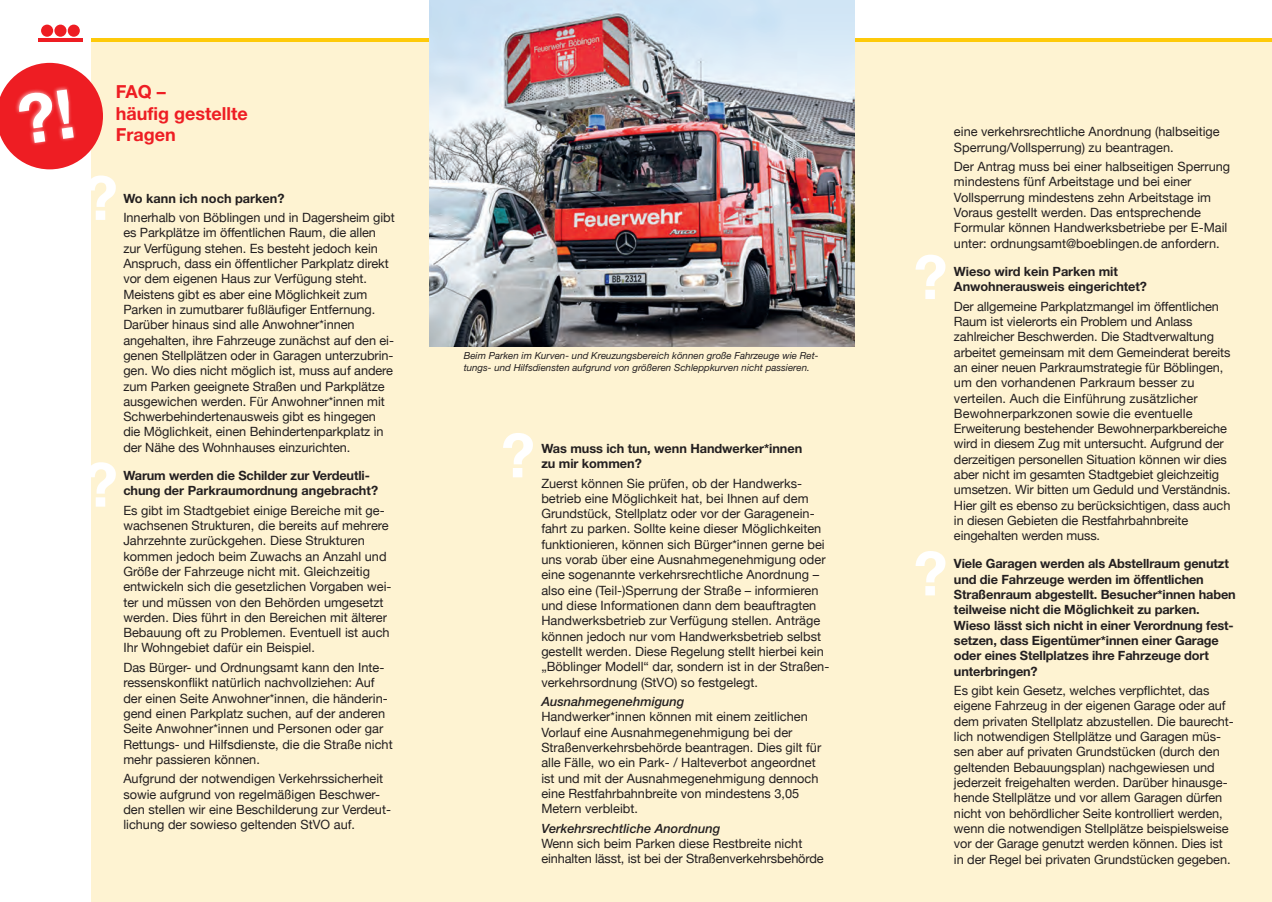
<style>
.page{position:relative;width:1272px;height:902px;background:#fff}
.page>*{position:absolute;margin:0;border:0;box-sizing:border-box;transform-origin:0 0}
.t1{font:700 18px/21.6px "Helvetica Neue";color:#ee1d23}
.t2{font:12.75px/15.3px "Helvetica Neue";color:#231f20}
.t3{font:700 12.75px/15.3px "Helvetica Neue";letter-spacing:-.01em;color:#231f20}
.t4{font:italic 500 12.75px "Helvetica Neue";color:#231f20}
.t5{font:italic 9.75px/11.7px "Helvetica Neue";color:#231f20}
</style>
<div class="page">
<div style="left:92px;top:42px;width:1179px;height:859px;background:#fef3d2"></div>
<hr style="left:92px;top:38px;width:1179px;height:4px;background:#feca0a">
<div style="left:41px;top:25px;width:12px;height:12px;background:#ee1d23;border-radius:50%"></div>
<div style="left:68px;top:25px;width:12px;height:12px;background:#ee1d23;border-radius:50%"></div>
<div style="left:54px;top:25px;width:12px;height:12px;background:#ee1d23;border-radius:50%"></div>
<hr style="left:38px;top:38px;width:45px;height:4px;background:#ee1d23">
<svg style="left:91px;top:175px;width:25px;height:45px"></svg>
<svg style="left:91px;top:462px;width:25px;height:44px"></svg>
<svg style="left:503px;top:433px;width:30px;height:44px"></svg>
<svg style="left:915px;top:254px;width:30px;height:45px"></svg>
<svg style="left:915px;top:551px;width:30px;height:44px"></svg>
<img style="left:429px;top:0;width:425px;height:347px">
<svg style="left:0;top:63px;width:103px;height:106px"></svg>
<h1 class="t1" style="left:116px;top:80px;width:133px">FAQ –<br>häufig gestellte<br>Fragen</h1>
<p class="t3" style="left:123px;top:190px;width:163px">Wo kann ich noch parken?</p>
<p class="t2" style="left:123px;top:211px;width:273px">Innerhalb von Böblingen und in Dagersheim gibt es Parkplätze im öffentlichen Raum, die allen zur Verfügung stehen. Es besteht jedoch kein Anspruch, dass ein öffentlicher Parkplatz direkt vor dem eigenen Haus zur Verfügung steht.<br>Meistens gibt es aber eine Möglichkeit zum Parken in zumutbarer fußläufiger Entfernung.<br>Darüber hinaus sind alle Anwohner*innen angehalten, ihre Fahrzeuge zunächst auf den ei&shy;genen Stellplätzen oder in Garagen unterzubrin&shy;gen. Wo dies nicht möglich ist, muss auf andere zum Parken geeignete Straßen und Parkplätze ausgewichen werden. Für Anwohner*innen mit Schwerbehindertenausweis gibt es hingegen die Möglichkeit, einen Behindertenparkplatz in der Nähe des Wohnhauses einzurichten.</p>
<p class="t3" style="left:123px;top:467px;width:256px">Warum werden die Schilder zur Verdeutli&shy;chung der Parkraumordnung angebracht?</p>
<p class="t2" style="left:123px;top:503px;width:270px">Es gibt im Stadtgebiet einige Bereiche mit ge&shy;wachsenen Strukturen, die bereits auf mehrere Jahrzehnte zurückgehen. Diese Strukturen kommen jedoch beim Zuwachs an Anzahl und Größe der Fahrzeuge nicht mit. Gleichzeitig entwickeln sich die gesetzlichen Vorgaben wei&shy;ter und müssen von den Behörden umgesetzt werden. Dies führt in den Bereichen mit älterer Bebauung oft zu Problemen. Eventuell ist auch Ihr Wohngebiet dafür ein Beispiel.</p>
<p class="t2" style="left:123px;top:660px;width:271px">Das Bürger- und Ordnungsamt kann den Inte&shy;ressenskonflikt natürlich nachvollziehen: Auf der einen Seite Anwohner*innen, die händerin&shy;gend einen Parkplatz suchen, auf der anderen Seite Anwohner*innen und Personen oder gar Rettungs- und Hilfsdienste, die die Straße nicht mehr passieren können.</p>
<p class="t2" style="left:123px;top:771px;width:269px">Aufgrund der notwendigen Verkehrssicherheit sowie aufgrund von regelmäßigen Beschwer&shy;den stellen wir eine Beschilderung zur Verdeut&shy;lichung der sowieso geltenden StVO auf.</p>
<p class="t5" style="left:463px;top:350px;width:356px">Beim Parken im Kurven- und Kreuzungsbereich können große Fahrzeuge wie Ret&shy;tungs- und Hilfsdiensten aufgrund von größeren Schleppkurven nicht passieren.</p>
<p class="t3" style="left:541px;top:440px;width:262px">Was muss ich tun, wenn Handwerker*innen zu mir kommen?</p>
<p class="t2" style="left:541px;top:476px;width:289px">Zuerst können Sie prüfen, ob der Handwerks&shy;betrieb eine Möglichkeit hat, bei Ihnen auf dem Grundstück, Stellplatz oder vor der Garagenein&shy;fahrt zu parken. Sollte keine dieser Möglichkeiten funktionieren, können sich Bürger*innen gerne bei uns vorab über eine Ausnahmegenehmigung oder eine sogenannte verkehrsrechtliche Anordnung – also eine (Teil-)Sperrung der Straße – informieren und diese Informationen dann dem beauftragten Handwerksbetrieb zur Verfügung stellen. Anträge können jedoch nur vom Handwerksbetrieb selbst gestellt werden. Diese Regelung stellt hierbei kein „Böblinger Modell“ dar, sondern ist in der Straßen&shy;verkehrsordnung (StVO) so festgelegt.</p>
<p class="t4" style="left:541px;top:694px;width:145px">Ausnahmegenehmigung</p>
<p class="t2" style="left:541px;top:710px;width:281px">Handwerker*innen können mit einem zeitlichen Vorlauf eine Ausnahmegenehmigung bei der Straßenverkehrsbehörde beantragen. Dies gilt für alle Fälle, wo ein Park- / Halteverbot angeordnet ist und mit der Ausnahmegenehmigung dennoch eine Restfahrbahnbreite von mindestens 3,05<br>Metern verbleibt.</p>
<p class="t4" style="left:541px;top:820px;width:180px">Verkehrsrechtliche Anordnung</p>
<p class="t2" style="left:541px;top:836px;width:284px">Wenn sich beim Parken diese Restbreite nicht einhalten lässt, ist bei der Straßenverkehrsbehörde</p>
<p class="t2" style="left:953px;top:125px;width:267px">eine verkehrsrechtliche Anordnung (halbseitige<br>Sperrung/Vollsperrung) zu beantragen.</p>
<p class="t2" style="left:953px;top:160px;width:278px">Der Antrag muss bei einer halbseitigen Sperrung mindestens fünf Arbeitstage und bei einer Vollsperrung mindestens zehn Arbeitstage im Voraus gestellt werden. Das entsprechende Formular können Handwerksbetriebe per E-Mail unter: ordnungsamt@boeblingen.de anfordern.</p>
<p class="t3" style="left:953px;top:263px;width:194px">Wieso wird kein Parken mit<br>Anwohnerausweis eingerichtet?</p>
<p class="t2" style="left:953px;top:299px;width:278px">Der allgemeine Parkplatzmangel im öffentlichen Raum ist vielerorts ein Problem und Anlass zahlreicher Beschwerden. Die Stadtverwaltung arbeitet gemeinsam mit dem Gemeinderat bereits an einer neuen Parkraumstrategie für Böblingen, um den vorhandenen Parkraum besser zu verteilen. Auch die Einführung zusätzlicher Bewohnerparkzonen sowie die eventuelle Erweiterung bestehender Bewohnerparkbereiche wird in diesem Zug mit untersucht. Aufgrund der derzeitigen personellen Situation können wir dies aber nicht im gesamten Stadtgebiet gleichzeitig umsetzen. Wir bitten um Geduld und Verständnis.<br>Hier gilt es ebenso zu berücksichtigen, dass auch in diesen Gebieten die Restfahrbahnbreite eingehalten werden muss.</p>
<p class="t3" style="left:953px;top:556px;width:283px">Viele Garagen werden als Abstellraum genutzt und die Fahrzeuge werden im öffentlichen Straßenraum abgestellt. Besucher*innen haben teilweise nicht die Möglichkeit zu parken.<br>Wieso lässt sich nicht in einer Verordnung fest&shy;setzen, dass Eigentümer*innen einer Garage oder eines Stellplatzes ihre Fahrzeuge dort unterbringen?</p>
<p class="t2" style="left:953px;top:683px;width:281px">Es gibt kein Gesetz, welches verpflichtet, das eigene Fahrzeug in der eigenen Garage oder auf dem privaten Stellplatz abzustellen. Die baurecht&shy;lich notwendigen Stellplätze und Garagen müs&shy;sen aber auf privaten Grundstücken (durch den geltenden Bebauungsplan) nachgewiesen und jederzeit freigehalten werden. Darüber hinausge&shy;hende Stellplätze und vor allem Garagen dürfen nicht von behördlicher Seite kontrolliert werden, wenn die notwendigen Stellplätze beispielsweise vor der Garage genutzt werden können. Dies ist in der Regel bei privaten Grundstücken gegeben.</p>
</div>
